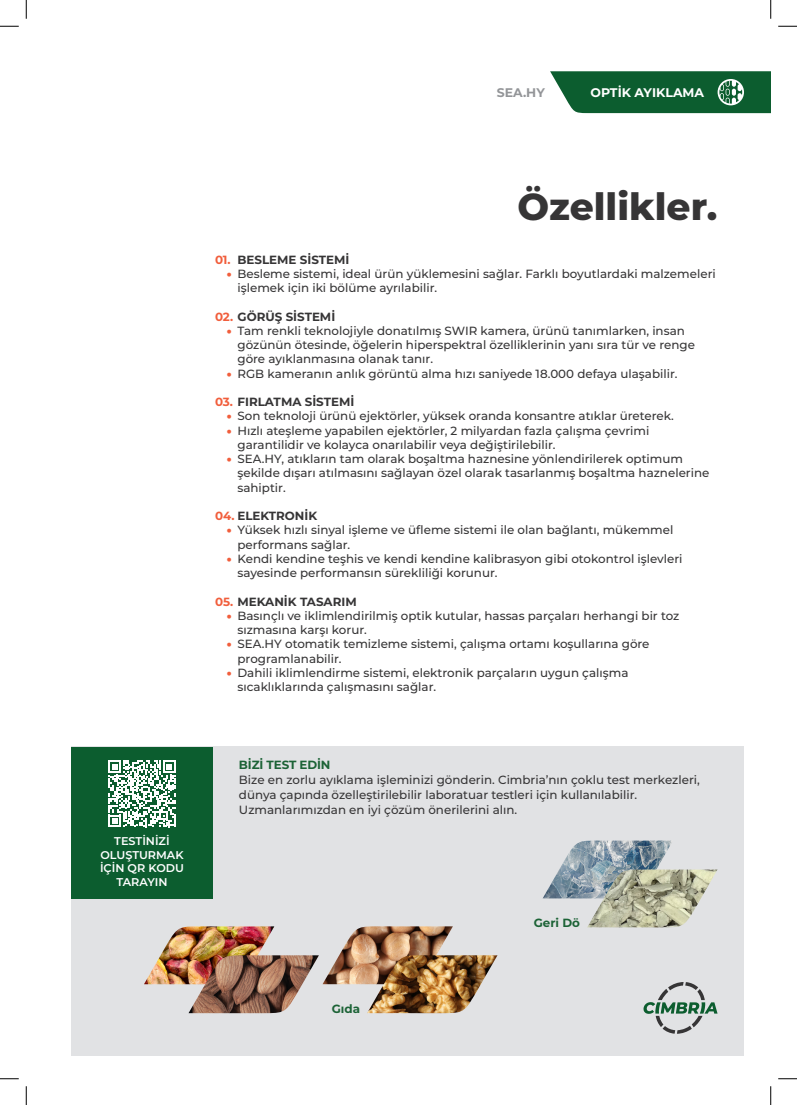
<style>
.page{position:relative;width:797px;height:1105px;background:#fff}
.page>*{position:absolute;margin:0;border:0;box-sizing:border-box;transform-origin:0 0}
.t1{font:800 37.5px "Montserrat";color:#363536}
.t2{font:700 12.5px "Montserrat";color:#fff}
.t3{font:700 12.5px "Montserrat";color:#939598}
.t4{font:500 11.88px/14.2px "Montserrat";color:#363536}
.t5{font:700 11.88px "Montserrat";color:#363536}
.t6{font:700 11.88px "Montserrat";letter-spacing:-.01em;color:#1c6336}
.t7{font:600 11.25px "Montserrat";color:#fff}
.s1{color:#f15e3c}
.s2{font-weight:900;color:#f15e3c}
</style>
<div class="page">
<div style="left:71px;top:746px;width:673px;height:310px;background:#e1e2e4"></div>
<div style="left:71px;top:746px;width:142px;height:152px;background:#0c5d2f"></div>
<img style="left:322px;top:926px;width:131px;height:58px">
<img style="left:144px;top:926px;width:130px;height:58px">
<img style="left:367px;top:955px;width:130px;height:58px">
<img style="left:543px;top:841px;width:129px;height:57px">
<img style="left:587px;top:869px;width:130px;height:58px">
<img style="left:188px;top:955px;width:131px;height:58px">
<svg style="left:108px;top:760px;width:67px;height:67px"></svg>
<svg style="left:550px;top:71px;width:220px;height:42px;background:#236c42"></svg>
<svg style="left:643px;top:982px;width:74px;height:52px"></svg>
<svg style="left:0;top:25px;width:19px;height:2px"></svg>
<svg style="left:778px;top:25px;width:19px;height:2px"></svg>
<svg style="left:0;top:1078px;width:19px;height:1px"></svg>
<svg style="left:778px;top:1078px;width:19px;height:1px"></svg>
<svg style="left:25px;top:0;width:2px;height:19px"></svg>
<svg style="left:25px;top:1086px;width:2px;height:19px"></svg>
<svg style="left:770px;top:0;width:1px;height:19px"></svg>
<svg style="left:770px;top:1086px;width:1px;height:19px"></svg>
<p class="t3" style="left:496px;top:84px;width:50px">SEA.HY</p>
<p class="t2" style="left:590px;top:84px;width:115px">OPTİK AYIKLAMA</p>
<p class="t7" style="left:114px;top:833px;width:57px">TESTİNİZİ</p>
<p class="t7" style="left:100px;top:846px;width:85px">OLUŞTURMAK</p>
<p class="t7" style="left:100px;top:860px;width:85px">İÇİN QR KODU</p>
<p class="t7" style="left:116px;top:873px;width:53px">TARAYIN</p>
<p class="t1" style="left:517px;top:179px;width:202px">Özellikler.</p>
<p class="t5" style="left:215px;top:251px;width:136px"><span class="s1">01.</span> BESLEME SİSTEMİ</p>
<p class="t4" style="left:237px;top:266px;width:480px;text-indent:-11px"><span class="s2">•</span> Besleme sistemi, ideal ürün yüklemesini sağlar. Farklı boyutlardaki malzemeleri işlemek için iki bölüme ayrılabilir.</p>
<p class="t5" style="left:215px;top:308px;width:122px"><span class="s1">02.</span> GÖRÜŞ SİSTEMİ</p>
<p class="t4" style="left:237px;top:323px;width:459px;text-indent:-11px"><span class="s2">•</span> Tam renkli teknolojiyle donatılmış SWIR kamera, ürünü tanımlarken, insan gözünün ötesinde, öğelerin hiperspektral özelliklerinin yanı sıra tür ve renge göre ayıklanmasına olanak tanır.</p>
<p class="t4" style="left:227px;top:366px;width:452px"><span class="s2">•</span> RGB kameranın anlık görüntü alma hızı saniyede 18.000 defaya ulaşabilir.</p>
<p class="t5" style="left:215px;top:393px;width:141px"><span class="s1">03.</span> FIRLATMA SİSTEMİ</p>
<p class="t4" style="left:227px;top:408px;width:448px"><span class="s2">•</span> Son teknoloji ürünü ejektörler, yüksek oranda konsantre atıklar üreterek.</p>
<p class="t4" style="left:237px;top:423px;width:413px;text-indent:-11px"><span class="s2">•</span> Hızlı ateşleme yapabilen ejektörler, 2 milyardan fazla çalışma çevrimi garantilidir ve kolayca onarılabilir veya değiştirilebilir.</p>
<p class="t4" style="left:237px;top:451px;width:473px;text-indent:-11px"><span class="s2">•</span> SEA.HY, atıkların tam olarak boşaltma haznesine yönlendirilerek optimum şekilde dışarı atılmasını sağlayan özel olarak tasarlanmış boşaltma haznelerine sahiptir.</p>
<p class="t5" style="left:215px;top:507px;width:104px"><span class="s1">04.</span> ELEKTRONİK</p>
<p class="t4" style="left:237px;top:522px;width:437px;text-indent:-11px"><span class="s2">•</span> Yüksek hızlı sinyal işleme ve üfleme sistemi ile olan bağlantı, mükemmel performans sağlar.</p>
<p class="t4" style="left:237px;top:551px;width:446px;text-indent:-11px"><span class="s2">•</span> Kendi kendine teşhis ve kendi kendine kalibrasyon gibi otokontrol işlevleri sayesinde performansın sürekliliği korunur.</p>
<p class="t5" style="left:215px;top:593px;width:143px"><span class="s1">05.</span> MEKANİK TASARIM</p>
<p class="t4" style="left:237px;top:608px;width:443px;text-indent:-11px"><span class="s2">•</span> Basınçlı ve iklimlendirilmiş optik kutular, hassas parçaları herhangi bir toz sızmasına karşı korur.</p>
<p class="t4" style="left:237px;top:636px;width:413px;text-indent:-11px"><span class="s2">•</span> SEA.HY otomatik temizleme sistemi, çalışma ortamı koşullarına göre programlanabilir.</p>
<p class="t4" style="left:237px;top:665px;width:392px;text-indent:-11px"><span class="s2">•</span> Dahili iklimlendirme sistemi, elektronik parçaların uygun çalışma sıcaklıklarında çalışmasını sağlar.</p>
<p class="t6" style="left:239px;top:756px;width:93px">BİZİ TEST EDİN</p>
<p class="t4" style="left:239px;top:772px;width:462px;line-height:15px">Bize en zorlu ayıklama işleminizi gönderin. Cimbria’nın çoklu test merkezleri, dünya çapında özelleştirilebilir laboratuar testleri için kullanılabilir.<br>Uzmanlarımızdan en iyi çözüm önerilerini alın.</p>
<p class="t6" style="left:332px;top:1000px;width:30px">Gıda</p>
<p class="t6" style="left:534px;top:914px;width:48px">Geri Dö</p>
</div>
